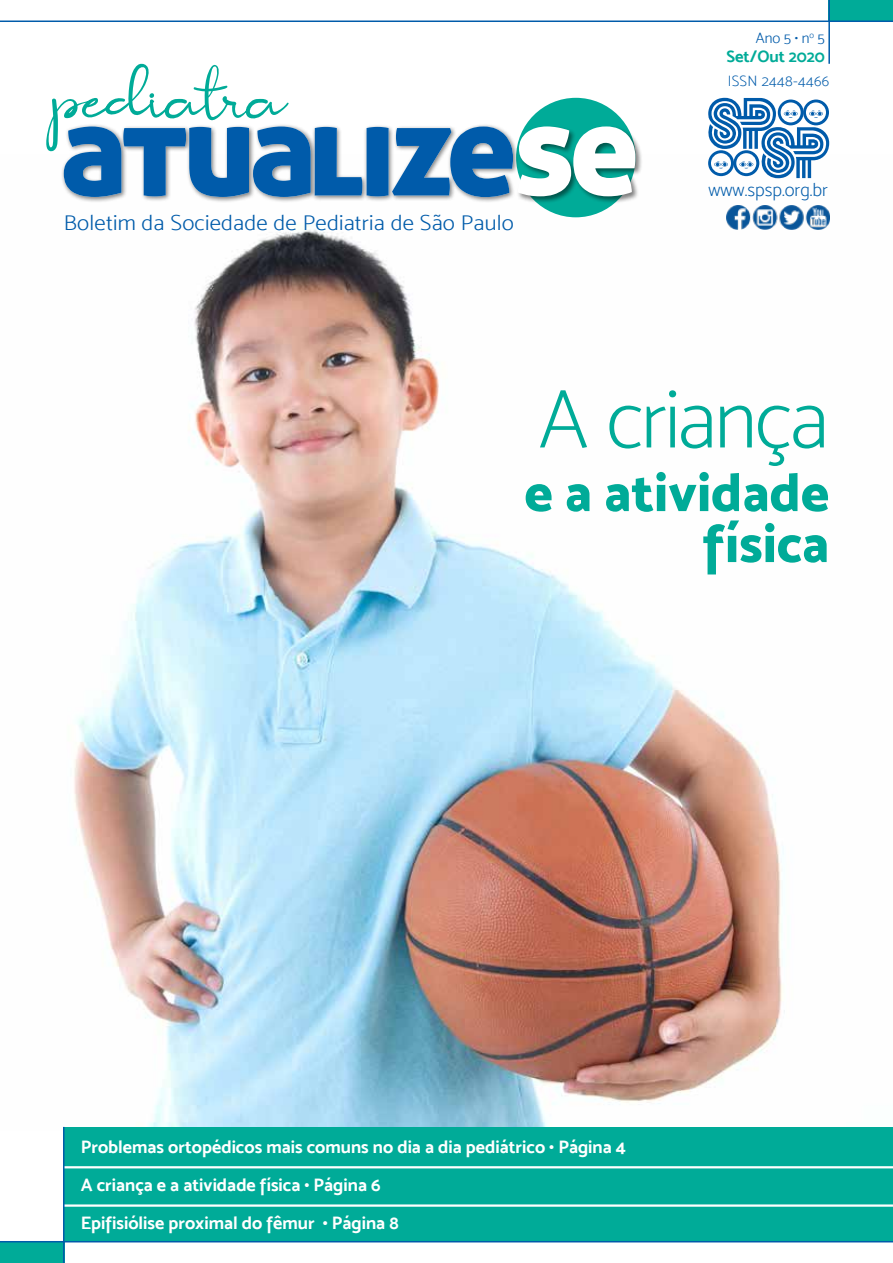
<style>
.page{position:relative;width:893px;height:1263px;background:#fff}
.page>*{position:absolute;margin:0;border:0;box-sizing:border-box;transform-origin:0 0}
.t1{font:84px "Mosk Extra Light 200";letter-spacing:-.035em;color:#00ab98}
.t2{font:54px/51px "Mosk Extra Bold 800";color:#00ab98;text-align:right}
.t3{font:21.75px "Mosk Light 300";letter-spacing:.01em;color:#005baa;scale:1.05 1}
.t4{font:18.75px "Mosk Extra Light 200";color:#005baa}
.t5{font:18px/38px "Mosk Bold 700";color:#fff}
.t6{font:16.5px "Mosk Bold 700";color:#00ab98}
.t7{font:15px "Mosk Extra Light 200";letter-spacing:.02em;color:#005baa}
.t8{font:15px "Mosk Light 300";color:#005baa}
</style>
<div class="page">
<img style="left:63px;top:178px;width:767px;height:949px">
<div style="left:828px;top:0;width:65px;height:21px;background:#00ab98"></div>
<hr style="left:0;top:21px;width:893px;height:1px;background:#005baa">
<hr style="left:828px;top:0;width:2px;height:64px;background:#005baa">
<div style="left:516px;top:98px;width:120px;height:119px;background:#00ab98;border-radius:50%"></div>
<div style="left:516px;top:125px;width:127px;height:79px;background:#000;opacity:.5"></div>
<div style="left:61px;top:124px;width:66px;height:79px;background:#000;opacity:.5"></div>
<div style="left:120px;top:125px;width:72px;height:78px;background:#000;opacity:.5"></div>
<div style="left:186px;top:124px;width:69px;height:79px;background:#000;opacity:.5"></div>
<div style="left:250px;top:123px;width:67px;height:80px;background:#000;opacity:.5"></div>
<div style="left:311px;top:124px;width:58px;height:77px;background:#000;opacity:.5"></div>
<div style="left:363px;top:124px;width:32px;height:79px;background:#000;opacity:.5"></div>
<div style="left:389px;top:125px;width:68px;height:77px;background:#000;opacity:.5"></div>
<div style="left:447px;top:123px;width:72px;height:80px;background:#000;opacity:.5"></div>
<div style="left:64px;top:1127px;width:829px;height:115px;background:#00ab98"></div>
<div style="left:0;top:1242px;width:65px;height:21px;background:#00ab98"></div>
<hr style="left:0;top:1241px;width:893px;height:1px;background:#005baa">
<hr style="left:64px;top:1166px;width:829px;height:2px;background:#fff">
<svg style="left:708px;top:98px;width:121px;height:80px"></svg>
<svg style="left:46px;top:63px;width:589px;height:134px"></svg>
<img style="left:727px;top:205px;width:102px;height:24px">
<hr style="left:64px;top:1204px;width:829px;height:3px;background:#fff">
<hr style="left:63px;top:1127px;width:2px;height:136px;background:#005baa">
<p class="t8" style="left:756px;top:29px;width:71px">Ano 5 • n<sup>o</sup> 5</p>
<p class="t6" style="left:726px;top:46px;width:100px">Set/Out 2020</p>
<p class="t7" style="left:728px;top:72px;width:103px">ISSN 2448-4466</p>
<p class="t3" style="left:64px;top:210px;width:430px">Boletim da Sociedade de Pediatria de São Paulo</p>
<p class="t4" style="left:708px;top:179px;width:121px">www.spsp.org.br</p>
<h1 class="t1" style="left:539px;top:371px;width:292px">A criança</h1>
<h2 class="t2" style="left:524px;top:466px;width:306px">e a atividade física</h2>
<p class="t5" style="left:81px;top:1127px;width:547px">Problemas ortopédicos mais comuns no dia a dia pediátrico • Página 4<br>A criança e a atividade física • Página 6<br>Epifisiólise proximal do fêmur • Página 8</p>
</div>
